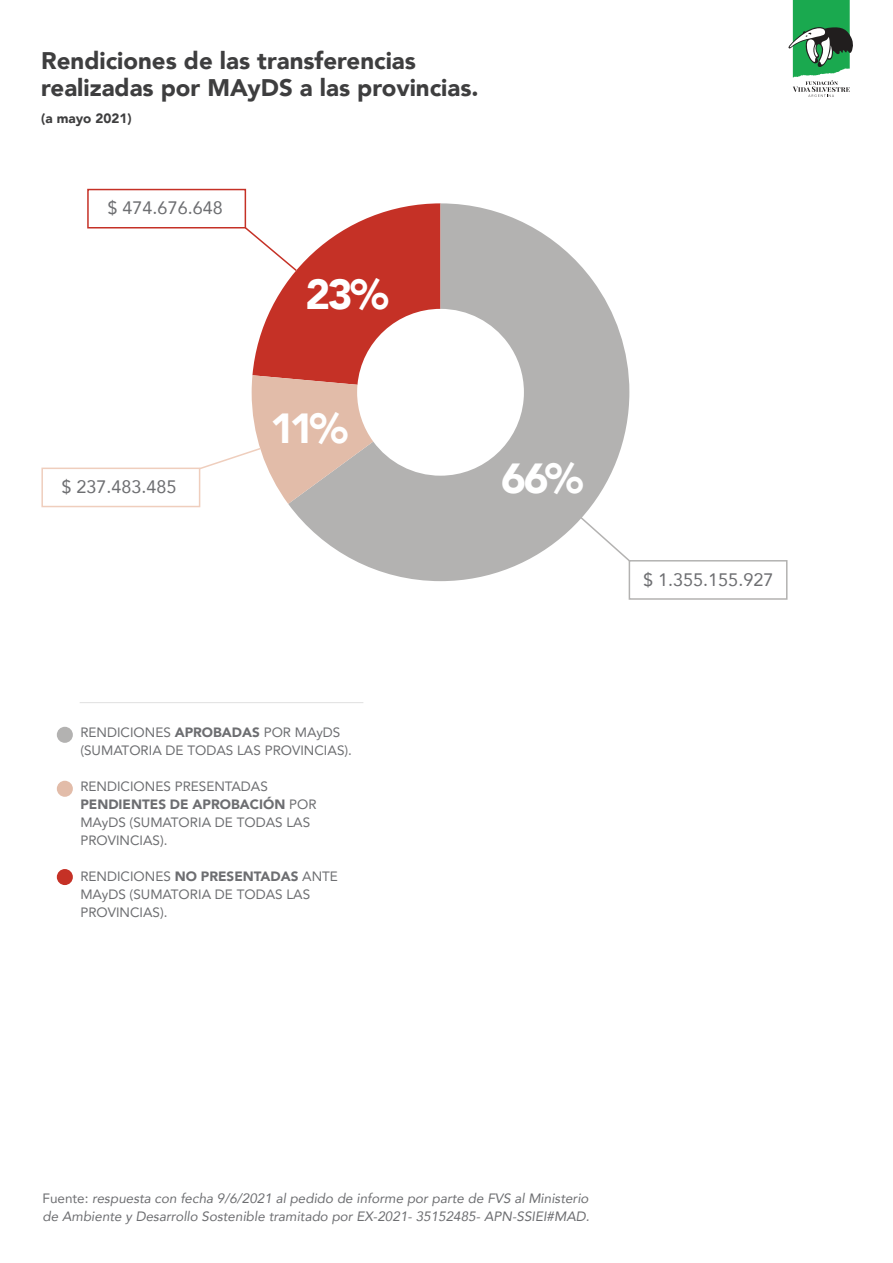
<style>
.page{position:relative;width:893px;height:1263px;background:#fff}
.page>*{position:absolute;margin:0;border:0;box-sizing:border-box;transform-origin:0 0}
.t1{font:900 42px "Avenir";color:#fff}
.t2{font:900 24px/27px "Avenir";color:#3e3e3f}
.t3{font:18px "Avenir";color:#6d6e71}
.t4{font:13.5px/18px "Avenir";color:#6d6e71}
.t5{font:italic 13.5px/18px "Avenir";color:#6d6e71}
.t6{font:900 13.5px "Avenir";color:#3e3e3f}
.s1{font-weight:900}
.s2{font-style:normal}
</style>
<div class="page">
<svg style="left:788px;top:0;width:65px;height:97px"></svg>
<svg style="left:288px;top:203px;width:341px;height:378px;fill:#b3b2b1"></svg>
<svg style="left:577px;top:514px;width:53px;height:49px"></svg>
<svg style="left:197px;top:203px;width:243px;height:301px"></svg>
<div style="left:57px;top:727px;width:16px;height:16px;background:#b3b2b1;border-radius:50%"></div>
<div style="left:57px;top:781px;width:16px;height:16px;background:#e2bca9;border-radius:50%"></div>
<div style="left:57px;top:869px;width:16px;height:16px;background:#c53126;border-radius:50%"></div>
<div style="left:629px;top:560px;width:158px;height:40px;border:2px solid #b3b2b1"></div>
<div style="left:41px;top:468px;width:159px;height:39px;border:2px solid #efcebd"></div>
<div style="left:87px;top:189px;width:159px;height:39px;border:2px solid #c53126"></div>
<hr style="left:80px;top:702px;width:283px;height:1px;background:#666665">
<h2 class="t2" style="left:41px;top:48px;width:439px">Rendiciones de las transferencias realizadas por MAyDS a las provincias.</h2>
<p class="t6" style="left:41px;top:109px;width:92px">(a mayo 2021)</p>
<h3 class="t3" style="left:108px;top:196px;width:117px">$ 474.676.648</h3>
<h1 class="t1" style="left:306px;top:267px;width:84px">23%</h1>
<h3 class="t3" style="left:61px;top:474px;width:117px">$ 237.483.485</h3>
<h1 class="t1" style="left:270px;top:401px;width:79px">11%</h1>
<h1 class="t1" style="left:501px;top:451px;width:83px">66%</h1>
<p class="t4" style="left:80px;top:724px;width:273px">RENDICIONES <span class="s1">APROBADAS</span> POR MAyDS (SUMATORIA DE TODAS LAS PROVINCIAS).</p>
<p class="t4" style="left:80px;top:778px;width:238px">RENDICIONES PRESENTADAS<br><span class="s1">PENDIENTES DE APROBACIÓN</span> POR<br>MAyDS (SUMATORIA DE TODAS LAS<br>PROVINCIAS).</p>
<p class="t4" style="left:80px;top:868px;width:259px">RENDICIONES <span class="s1">NO PRESENTADAS</span> ANTE<br>MAyDS (SUMATORIA DE TODAS LAS<br>PROVINCIAS).</p>
<h3 class="t3" style="left:643px;top:568px;width:132px">$ 1.355.155.927</h3>
<p class="t5" style="left:43px;top:1190px;width:549px"><span class="s2">Fuente:</span> respuesta con fecha 9/6/2021 al pedido de informe por parte de FVS al Ministerio de Ambiente y Desarrollo Sostenible tramitado por EX-2021- 35152485- APN-SSIEI#MAD.</p>
</div>
